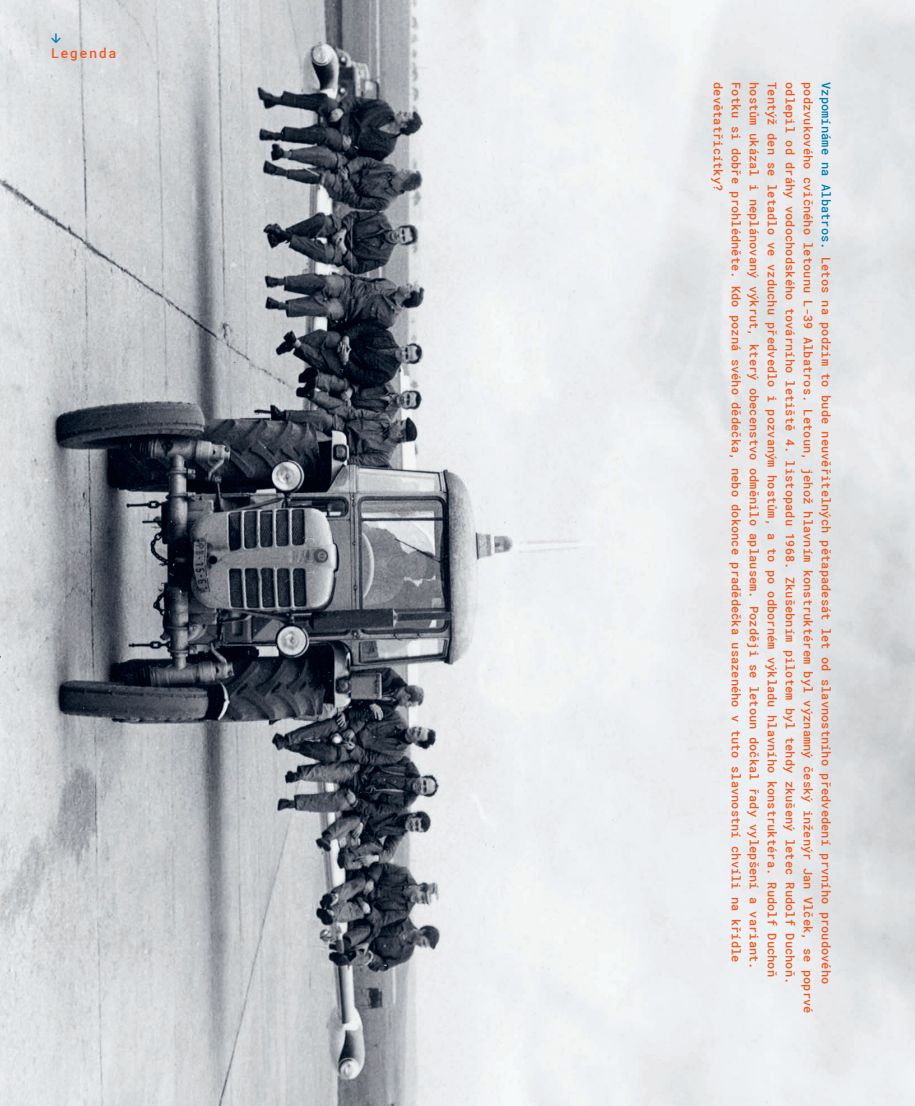
<style>
.page{position:relative;width:915px;height:1106px;background:#fff}
.page>*{position:absolute;margin:0;border:0;box-sizing:border-box;transform-origin:0 0}
.Pagina_rubrika{font:500 13.5px "Roboto Mono";letter-spacing:.115em;color:#f15921}
.Pagina_rubrika-2{font:13.5px "Vafle Picto";color:#007db5}
.Otazka{font:500 12px/18px "Roboto Mono";letter-spacing:.005em;color:#f15921}
.s1{color:#007db5}
</style>
<div class="page">
<img style="left:0;top:0;width:914px;height:1106px">
<p class="Pagina_rubrika-2" style="left:51px;top:30px;width:11px">$</p>
<p class="Pagina_rubrika" style="left:51px;top:44px;width:67px">Legenda</p>
<p class="Otazka" style="left:835px;top:82px;width:932px;rotate:90deg"><span class="s1">Vzpomínáme na Albatros.</span> Letos na podzim to bude neuvěřitelných pětapadesát let od slavnostního předvedení prvního proudového podzvukového cvičného letounu L-39 Albatros. Letoun, jehož hlavním konstruktérem byl významný český inženýr Jan Vlček, se poprvé odlepil od dráhy vodochodského továrního letiště 4. listopadu 1968. Zkušebním pilotem byl tehdy zkušený letec Rudolf Duchoň.<br>Tentýž den se letadlo ve vzduchu předvedlo i pozvaným hostům, a to po odborném výkladu hlavního konstruktéra. Rudolf Duchoň hostům ukázal i neplánovaný výkrut, který obecenstvo odměnilo aplausem. Později se letoun dočkal řady vylepšení a variant.<br>Fotku si dobře prohlédněte. Kdo pozná svého dědečka, nebo dokonce pradědečka usazeného v tuto slavnostní chvíli na křídle devětatřicítky?</p>
</div>
